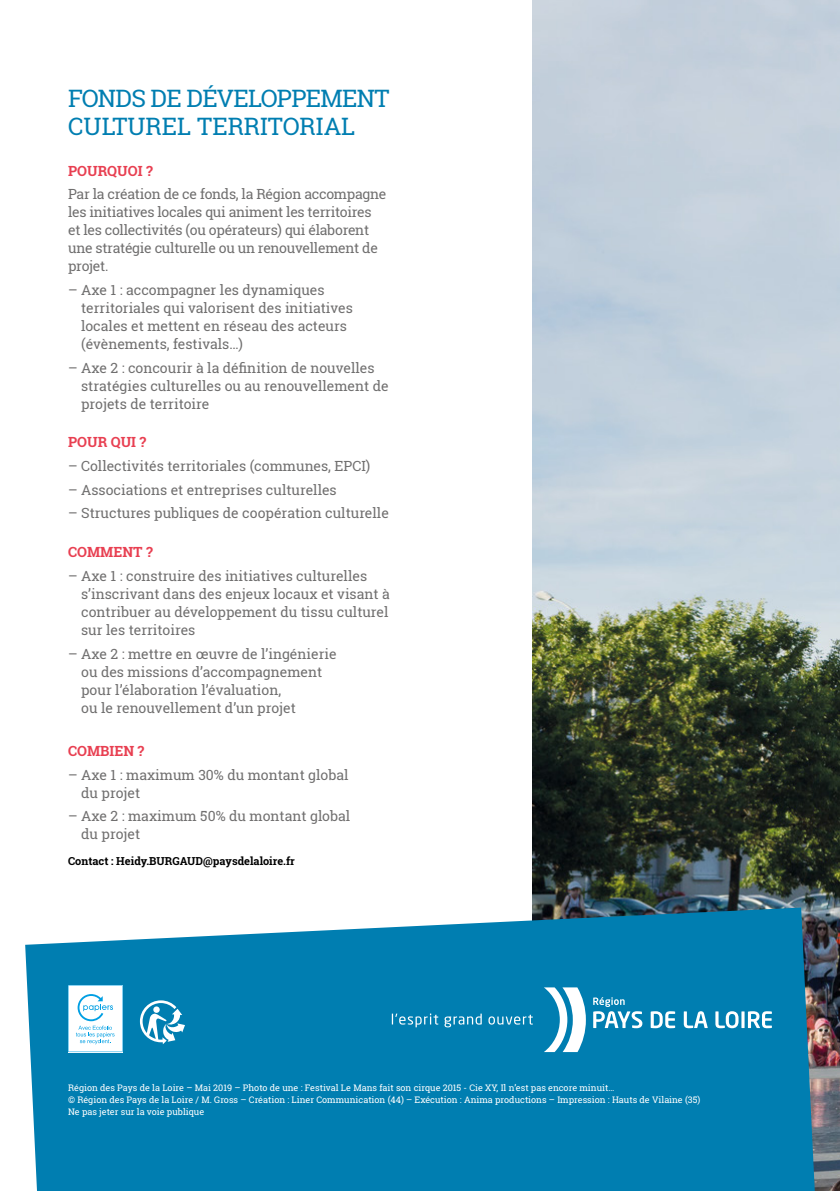
<style>
.page{position:relative;width:840px;height:1191px;background:#fff}
.page>*{position:absolute;margin:0;border:0;box-sizing:border-box;transform-origin:0 0}
.t1{font:24px/28px "Roboto Slab";letter-spacing:-.03em;color:#007eb1}
.t2{font:14px/18px "Roboto Slab";color:#706f6f}
.t3{font:14px/18px "Roboto Slab";letter-spacing:-.02em;color:#706f6f}
.t4{font:700 14px "Roboto Slab";color:#e83f51}
.t5{font:700 11px "Roboto Slab";color:#000}
.t6{font:9px/12px "Roboto Slab";color:#fff}
</style>
<div class="page">
<img style="left:532px;top:0;width:307px;height:1191px">
<svg style="left:25px;top:907px;width:789px;height:284px;background:#1386b5"></svg>
<svg style="left:68px;top:985px;width:54px;height:67px"></svg>
<svg style="left:140px;top:1000px;width:45px;height:44px"></svg>
<svg style="left:593px;top:997px;width:49px;height:31px"></svg>
<svg style="left:650px;top:1011px;width:24px;height:17px"></svg>
<svg style="left:683px;top:1011px;width:24px;height:17px"></svg>
<svg style="left:715px;top:1011px;width:23px;height:17px"></svg>
<hr style="left:741px;top:1011px;width:3px;height:17px;background:#fff">
<svg style="left:747px;top:1011px;width:24px;height:17px"></svg>
<svg style="left:543px;top:987px;width:42px;height:65px"></svg>
<svg style="left:391px;top:1013px;width:47px;height:14px"></svg>
<svg style="left:444px;top:1013px;width:37px;height:14px"></svg>
<svg style="left:488px;top:1014px;width:44px;height:10px"></svg>
<h1 class="t1" style="left:68px;top:84px;width:323px">FONDS DE DÉVELOPPEMENT<br>CULTUREL TERRITORIAL</h1>
<p class="t4" style="left:68px;top:161px;width:86px">POURQUOI ?</p>
<p class="t3" style="left:68px;top:185px;width:319px">Par la création de ce fonds, la Région accompagne les initiatives locales qui animent les territoires et les collectivités (ou opérateurs) qui élaborent une stratégie culturelle ou un renouvellement de projet.</p>
<p class="t2" style="left:81px;top:281px;width:273px;text-indent:-13px">– Axe 1 : accompagner les dynamiques territoriales qui valorisent des initiatives locales et mettent en réseau des acteurs (évènements, festivals…)</p>
<p class="t2" style="left:81px;top:358px;width:309px;text-indent:-13px">– Axe 2 : concourir à la définition de nouvelles stratégies culturelles ou au renouvellement de projets de territoire</p>
<p class="t4" style="left:68px;top:433px;width:80px">POUR QUI ?</p>
<p class="t2" style="left:68px;top:457px;width:304px">– Collectivités territoriales (communes, EPCI)</p>
<p class="t2" style="left:68px;top:480px;width:270px">– Associations et entreprises culturelles</p>
<p class="t2" style="left:68px;top:504px;width:322px">– Structures publiques de coopération culturelle</p>
<p class="t4" style="left:68px;top:542px;width:86px">COMMENT ?</p>
<p class="t2" style="left:81px;top:566px;width:310px;text-indent:-13px">– Axe 1 : construire des initiatives culturelles s’inscrivant dans des enjeux locaux et visant à contribuer au développement du tissu culturel sur les territoires</p>
<p class="t2" style="left:81px;top:644px;width:257px;text-indent:-13px">– Axe 2 : mettre en œuvre de l’ingénierie ou des missions d’accompagnement pour l’élaboration l’évaluation,<br>ou le renouvellement d’un projet</p>
<p class="t4" style="left:68px;top:741px;width:78px">COMBIEN ?</p>
<p class="t2" style="left:81px;top:765px;width:269px;text-indent:-13px">– Axe 1 : maximum 30% du montant global du projet</p>
<p class="t2" style="left:81px;top:807px;width:270px;text-indent:-13px">– Axe 2 : maximum 50% du montant global du projet</p>
<p class="t5" style="left:68px;top:853px;width:228px">Contact : Heidy.BURGAUD@paysdelaloire.fr</p>
<p class="t6" style="left:68px;top:1082px;width:633px">Région des Pays de la Loire – Mai 2019 – Photo de une : Festival Le Mans fait son cirque 2015 - Cie XY, Il n’est pas encore minuit…<br>© Région des Pays de la Loire / M. Gross – Création : Liner Communication (44) – Exécution : Anima productions – Impression : Hauts de Vilaine (35)<br>Ne pas jeter sur la voie publique</p>
</div>
